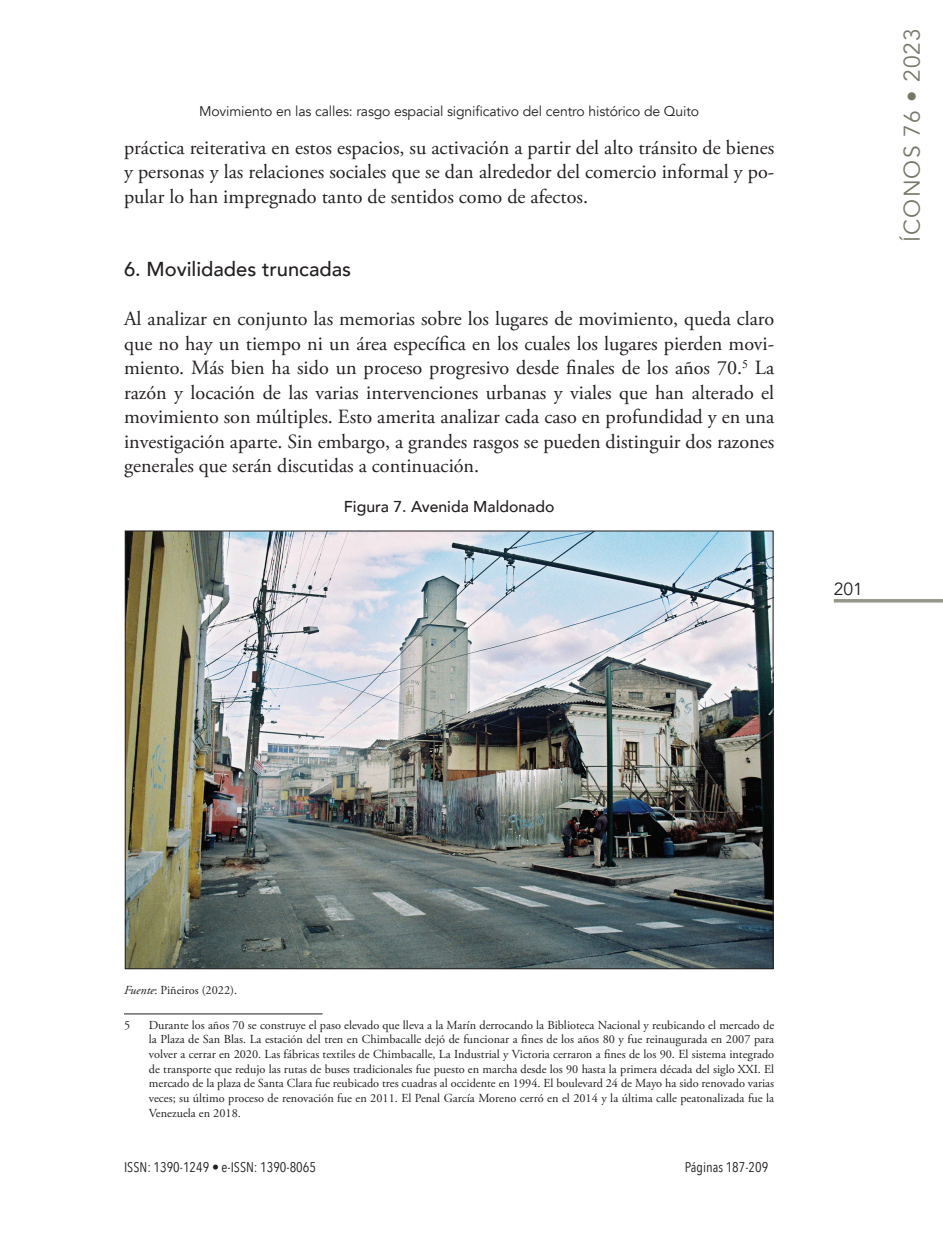
<style>
.page{position:relative;width:943px;height:1241px;background:#fff}
.page>*{position:absolute;margin:0;border:0;box-sizing:border-box;transform-origin:0 0}
.t1{font:22.75px "Avenir";letter-spacing:.05em;color:#747869}
.texto{font:20.12px/24.5px "Adobe Garamond Pro";color:#231f20;text-align:justify}
.subtitulos{font:500 20.12px "Avenir";color:#231f20}
.t2{font:17.5px "Avenir";color:#231f20}
.imagenes{font:500 15.75px "Avenir";color:#231f20}
.t3{font:14px "Avenir";letter-spacing:-.01em;color:#231f20}
.t4{font:14px "Avenir Next Condensed";color:#231f20}
.pies_de_páginas{font:12.25px/14.7px "Adobe Garamond Pro";color:#231f20;text-align:justify}
.s1{font-style:italic}
</style>
<div class="page">
<hr style="left:833px;top:599px;width:110px;height:3px;background:#96978a">
<hr style="left:124px;top:1013px;width:198px;height:1px;background:#231f20">
<img style="left:127px;top:532px;width:644px;height:435px">
<p class="t3" style="left:199px;top:103px;width:501px">Movimiento en las calles: rasgo espacial significativo del centro histórico de Quito</p>
<p class="texto" style="left:124px;top:136px;width:651px">práctica reiterativa en estos espacios, su activación a partir del alto tránsito de bienes y personas y las relaciones sociales que se dan alrededor del comercio informal y po&shy;pular lo han impregnado tanto de sentidos como de afectos.</p>
<p class="subtitulos" style="left:124px;top:252px;width:228px">6. Movilidades truncadas</p>
<p class="texto" style="left:124px;top:307px;width:651px">Al analizar en conjunto las memorias sobre los lugares de movimiento, queda claro que no hay un tiempo ni un área específica en los cuales los lugares pierden movi&shy;miento. Más bien ha sido un proceso progresivo desde finales de los años 70.<sup>5</sup> La razón y locación de las varias intervenciones urbanas y viales que han alterado el movimiento son múltiples. Esto amerita analizar cada caso en profundidad y en una investigación aparte. Sin embargo, a grandes rasgos se pueden distinguir dos razones generales que serán discutidas a continuación.</p>
<p class="imagenes" style="left:344px;top:493px;width:212px">Figura 7. Avenida Maldonado</p>
<h1 class="t1" style="left:898px;top:242px;width:215px;rotate:-90deg">ÍCONOS 76 • 2023</h1>
<h3 class="t2" style="left:833px;top:578px;width:31px">201</h3>
<p class="pies_de_páginas" style="left:124px;top:982px;width:114px"><span class="s1">Fuente</span>: Piñeiros (2022).</p>
<p class="pies_de_páginas" style="left:124px;top:1017px;width:8px">5</p>
<p class="pies_de_páginas" style="left:149px;top:1017px;width:627px">Durante los años 70 se construye el paso elevado que lleva a la Marín derrocando la Biblioteca Nacional y reubicando el mercado de la Plaza de San Blas. La estación del tren en Chimbacalle dejó de funcionar a fines de los años 80 y fue reinaugurada en 2007 para volver a cerrar en 2020. Las fábricas textiles de Chimbacalle, La Industrial y Victoria cerraron a fines de los 90. El sistema integrado de transporte que redujo las rutas de buses tradicionales fue puesto en marcha desde los 90 hasta la primera década del siglo XXI. El mercado de la plaza de Santa Clara fue reubicado tres cuadras al occidente en 1994. El boulevard 24 de Mayo ha sido renovado varias veces; su último proceso de renovación fue en 2011. El Penal García Moreno cerró en el 2014 y la última calle peatonalizada fue la Venezuela en 2018.</p>
<p class="t4" style="left:124px;top:1154px;width:193px">ISSN: 1390-1249 • e-ISSN: 1390-8065</p>
<p class="t4" style="left:685px;top:1154px;width:85px">Páginas 187-209</p>
</div>
